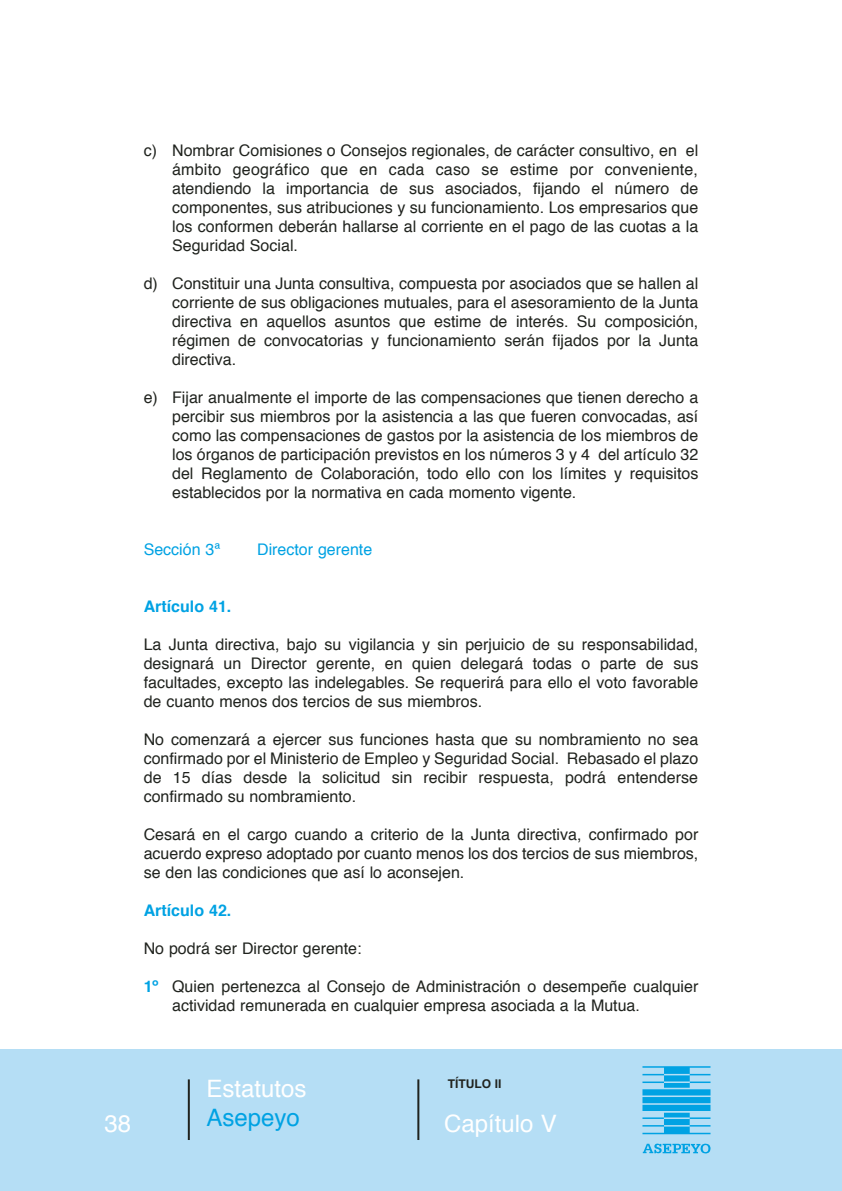
<style>
.page{position:relative;width:842px;height:1191px;background:#fff}
.page>*{position:absolute;margin:0;border:0;box-sizing:border-box;transform-origin:0 0}
.t1{font:24px "Helvetica";color:#fff}
.t2{font:24px "Helvetica";color:#00a2e3}
.t3{font:16px/19px "Helvetica";color:#20231e;text-align:justify}
.t4{font:16px "Helvetica";color:#00a2e3}
.t5{font:700 16px "Helvetica";color:#00a2e3}
.t6{font:700 12px "Helvetica";color:#20231e}
.s1{font-weight:700;color:#00a2e3}
</style>
<div class="page">
<div style="left:0;top:1049px;width:842px;height:141px;background:#b5def5"></div>
<hr style="left:417px;top:1079px;width:2px;height:61px;background:#20231e">
<hr style="left:188px;top:1079px;width:2px;height:61px;background:#20231e">
<svg style="left:642px;top:1066px;width:68px;height:68px"></svg>
<svg style="left:643px;top:1143px;width:67px;height:10px"></svg>
<p class="t3" style="left:172px;top:142px;width:528px;text-indent:-28px">c) Nombrar Comisiones o Consejos regionales, de carácter consultivo, en el ámbito geográfico que en cada caso se estime por conveniente, atendiendo la importancia de sus asociados, fijando el número de componentes, sus atribuciones y su funcionamiento. Los empresarios que los conformen deberán hallarse al corriente en el pago de las cuotas a la Seguridad Social.</p>
<p class="t3" style="left:172px;top:275px;width:528px;text-indent:-28px">d) Constituir una Junta consultiva, compuesta por asociados que se hallen al corriente de sus obligaciones mutuales, para el asesoramiento de la Junta directiva en aquellos asuntos que estime de interés. Su composición, régimen de convocatorias y funcionamiento serán fijados por la Junta directiva.</p>
<p class="t3" style="left:172px;top:389px;width:528px;text-indent:-28px">e) Fijar anualmente el importe de las compensaciones que tienen derecho a percibir sus miembros por la asistencia a las que fueren convocadas, así como las compensaciones de gastos por la asistencia de los miembros de los órganos de participación previstos en los números 3 y 4 del artículo 32 del Reglamento de Colaboración, todo ello con los límites y requisitos establecidos por la normativa en cada momento vigente.</p>
<p class="t4" style="left:144px;top:542px;width:78px">Sección 3ª</p>
<p class="t4" style="left:257px;top:542px;width:117px">Director gerente</p>
<p class="t5" style="left:144px;top:599px;width:89px">Artículo 41.</p>
<p class="t3" style="left:144px;top:636px;width:556px">La Junta directiva, bajo su vigilancia y sin perjuicio de su responsabilidad, designará un Director gerente, en quien delegará todas o parte de sus facultades, excepto las indelegables. Se requerirá para ello el voto favorable de cuanto menos dos tercios de sus miembros.</p>
<p class="t3" style="left:144px;top:731px;width:556px">No comenzará a ejercer sus funciones hasta que su nombramiento no sea confirmado por el Ministerio de Empleo y Seguridad Social. Rebasado el plazo de 15 días desde la solicitud sin recibir respuesta, podrá entenderse confirmado su nombramiento.</p>
<p class="t3" style="left:144px;top:826px;width:556px">Cesará en el cargo cuando a criterio de la Junta directiva, confirmado por acuerdo expreso adoptado por cuanto menos los dos tercios de sus miembros, se den las condiciones que así lo aconsejen.</p>
<p class="t5" style="left:144px;top:903px;width:89px">Artículo 42.</p>
<p class="t3" style="left:144px;top:940px;width:219px">No podrá ser Director gerente:</p>
<p class="t3" style="left:172px;top:978px;width:528px;text-indent:-28px"><span class="s1">1º</span> Quien pertenezca al Consejo de Administración o desempeñe cualquier actividad remunerada en cualquier empresa asociada a la Mutua.</p>
<p class="t6" style="left:448px;top:1079px;width:55px">TÍTULO II</p>
<h1 class="t1" style="left:206px;top:1079px;width:102px">Estatutos</h1>
<h1 class="t2" style="left:206px;top:1107px;width:95px">Asepeyo</h1>
<h1 class="t1" style="left:104px;top:1114px;width:28px">38</h1>
<h1 class="t1" style="left:444px;top:1114px;width:114px">Capítulo V</h1>
</div>
